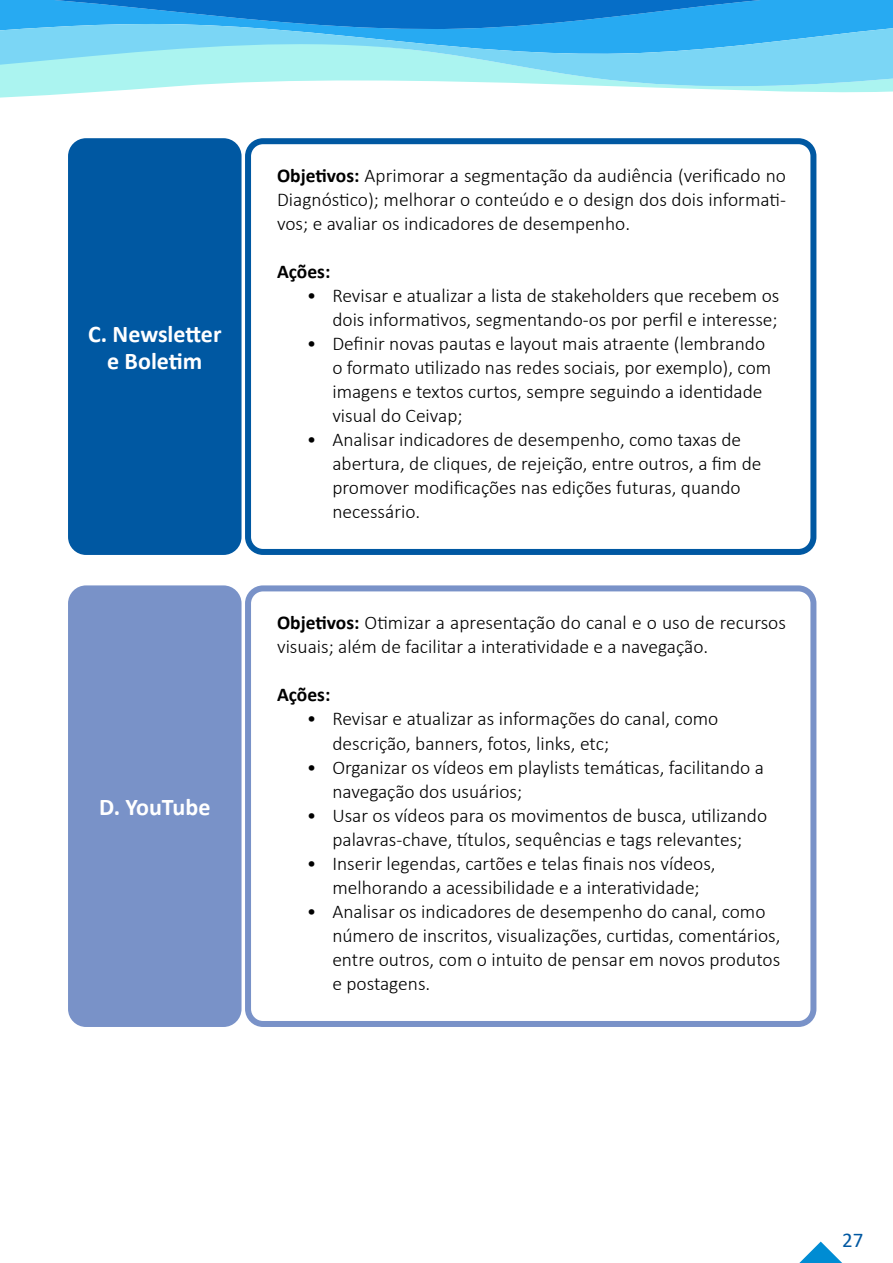
<style>
.page{position:relative;width:893px;height:1263px;background:#fff}
.page>*{position:absolute;margin:0;border:0;box-sizing:border-box;transform-origin:0 0}
.t1{font:700 24px/27px "Calibri";color:#fff;text-align:center}
.t2{font:21px "Calibri";color:#0058a2}
.t3{font:300 19.5px/24px "Calibri";color:#000}
.t4{font:700 19.5px "Calibri";color:#000}
.s1{font-weight:700}
</style>
<div class="page">
<svg style="left:799px;top:1241px;width:43px;height:22px"></svg>
<svg style="left:0;top:91px;width:893px;height:7px"></svg>
<svg style="left:0;top:0;width:893px;height:2px;background:#0e7cd1"></svg>
<svg style="left:0;top:2px;width:893px;height:89px;background:#68c5ed"></svg>
<div style="left:68px;top:138px;width:174px;height:417px;background:#0058a2;border-radius:18px"></div>
<div style="left:68px;top:585px;width:174px;height:442px;background:#7992c8;border-radius:18px"></div>
<div style="left:245px;top:138px;width:571px;height:417px;border:6px solid #0058a2;border-radius:15px"></div>
<div style="left:245px;top:585px;width:571px;height:442px;border:6px solid #7992c8;border-radius:15px"></div>
<p class="t1" style="left:88px;top:320px;width:135px">C. Newsletter e Boletim</p>
<p class="t1" style="left:99px;top:793px;width:113px">D. YouTube</p>
<p class="t3" style="left:277px;top:163px;width:510px;text-align:justify"><span class="s1">Objetivos:</span> Aprimorar a segmentação da audiência (verificado no Diagnóstico); melhorar o conteúdo e o design dos dois informati&shy;vos; e avaliar os indicadores de desempenho.</p>
<p class="t4" style="left:277px;top:258px;width:55px">Ações:</p>
<p class="t3" style="left:307px;top:284px;width:474px;text-align:right">• Revisar e atualizar a lista de stakeholders que recebem os dois informativos, segmentando-os por perfil e interesse;</p>
<p class="t3" style="left:332px;top:332px;width:440px;text-indent:-26px">• Definir novas pautas e layout mais atraente (lembrando o formato utilizado nas redes sociais, por exemplo), com imagens e textos curtos, sempre seguindo a identidade visual do Ceivap;</p>
<p class="t3" style="left:332px;top:428px;width:431px;text-indent:-26px">• Analisar indicadores de desempenho, como taxas de abertura, de cliques, de rejeição, entre outros, a fim de promover modificações nas edições futuras, quando necessário.</p>
<p class="t3" style="left:277px;top:611px;width:510px"><span class="s1">Objetivos:</span> Otimizar a apresentação do canal e o uso de recursos visuais; além de facilitar a interatividade e a navegação.</p>
<p class="t4" style="left:277px;top:681px;width:55px">Ações:</p>
<p class="t3" style="left:332px;top:707px;width:388px;text-indent:-26px">• Revisar e atualizar as informações do canal, como descrição, banners, fotos, links, etc;</p>
<p class="t3" style="left:332px;top:755px;width:433px;text-indent:-26px">• Organizar os vídeos em playlists temáticas, facilitando a navegação dos usuários;</p>
<p class="t3" style="left:307px;top:803px;width:462px;text-align:center">• Usar os vídeos para os movimentos de busca, utilizando palavras-chave, títulos, sequências e tags relevantes;</p>
<p class="t3" style="left:307px;top:851px;width:410px;text-align:center">• Inserir legendas, cartões e telas finais nos vídeos, melhorando a acessibilidade e a interatividade;</p>
<p class="t3" style="left:332px;top:899px;width:450px;text-indent:-26px">• Analisar os indicadores de desempenho do canal, como número de inscritos, visualizações, curtidas, comentários, entre outros, com o intuito de pensar em novos produtos e postagens.</p>
<p class="t2" style="left:842px;top:1226px;width:23px">27</p>
</div>
